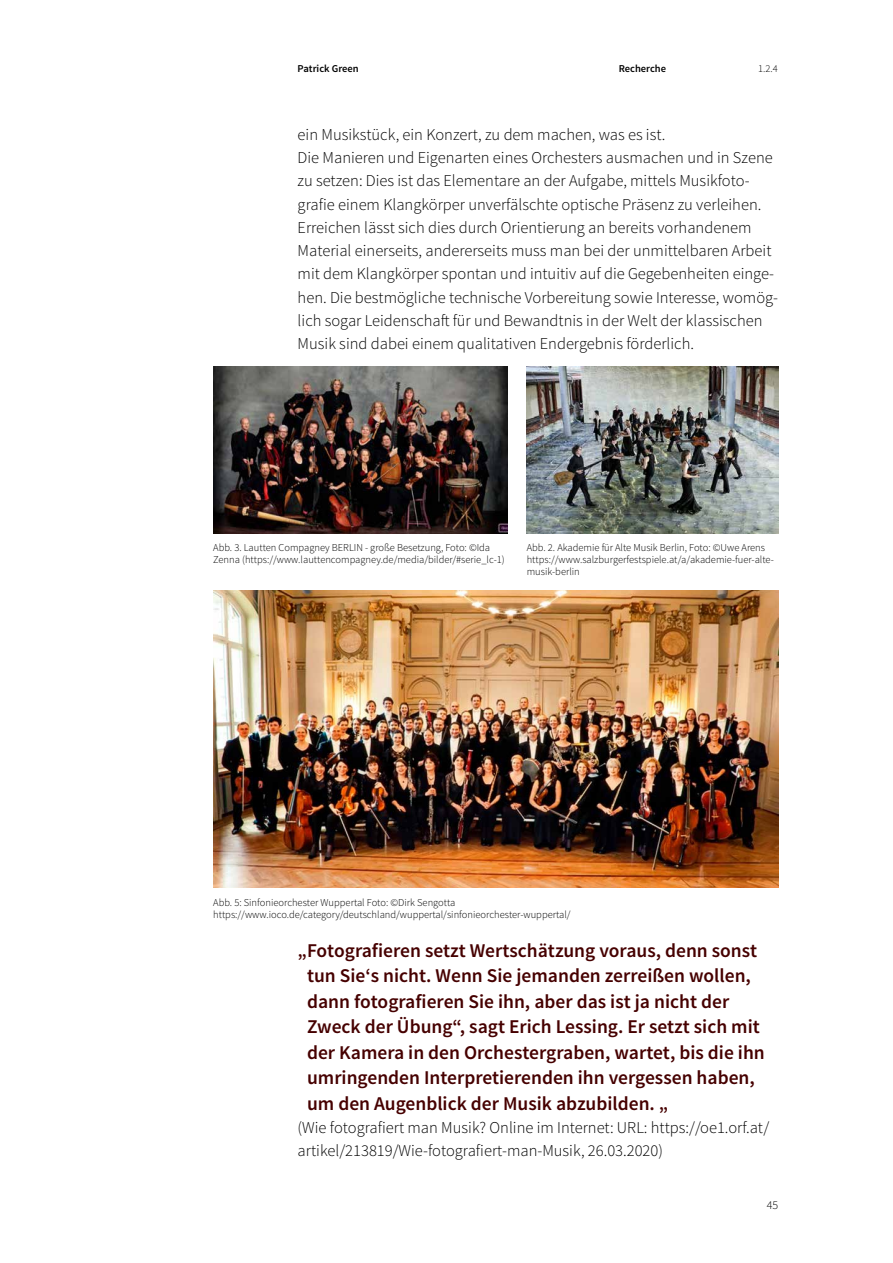
<style>
.page{position:relative;width:893px;height:1263px;background:#fff}
.page>*{position:absolute;margin:0;border:0;box-sizing:border-box;transform-origin:0 0}
.t1{font:600 19.5px/25.5px "Source Sans Pro";color:#460000}
.t2{font:300 16.5px/23.2px "Source Sans Pro";color:#000}
.t3{font:300 12px "Source Sans Pro";color:#000}
.t4{font:300 10.5px/12px "Source Sans Pro";color:#000}
.t5{font:600 10.5px "Source Sans Pro";color:#000}
</style>
<div class="page">
<img style="left:213px;top:590px;width:565px;height:298px">
<img style="left:527px;top:366px;width:251px;height:168px">
<img style="left:213px;top:366px;width:295px;height:168px">
<p class="t5" style="left:298px;top:62px;width:63px">Patrick Green</p>
<p class="t5" style="left:619px;top:62px;width:49px">Recherche</p>
<p class="t4" style="left:758px;top:62px;width:21px">1.2.4</p>
<p class="t2" style="left:298px;top:123px;width:482px">ein Musikstück, ein Konzert, zu dem machen, was es ist.<br>Die Manieren und Eigenarten eines Orchesters ausmachen und in Szene zu setzen: Dies ist das Elementare an der Aufgabe, mittels Musikfoto&shy;grafie einem Klangkörper unverfälschte optische Präsenz zu verleihen.<br>Erreichen lässt sich dies durch Orientierung an bereits vorhandenem Material einerseits, andererseits muss man bei der unmittelbaren Arbeit mit dem Klangkörper spontan und intuitiv auf die Gegebenheiten einge&shy;hen. Die bestmögliche technische Vorbereitung sowie Interesse, womög&shy;lich sogar Leidenschaft für und Bewandtnis in der Welt der klassischen Musik sind dabei einem qualitativen Endergebnis förderlich.</p>
<p class="t4" style="left:213px;top:542px;width:293px">Abb. 3. Lautten Compagney BERLIN - große Besetzung, Foto: ©Ida<br>Zenna (https://www.lauttencompagney.de/media/bilder/#serie_lc-1)</p>
<p class="t4" style="left:527px;top:542px;width:249px">Abb. 2. Akademie für Alte Musik Berlin, Foto: ©Uwe Arens https://www.salzburgerfestspiele.at/a/akademie-fuer-alte&shy;musik-berlin</p>
<p class="t4" style="left:213px;top:897px;width:359px">Abb. 5: Sinfonieorchester Wuppertal Foto: ©Dirk Sengotta https://www.ioco.de/category/deutschland/wuppertal/sinfonieorchester-wuppertal/</p>
<p class="t1" style="left:307px;top:938px;width:459px;text-indent:-9px">„Fotografieren setzt Wertschätzung voraus, denn sonst tun Sie‘s nicht. Wenn Sie jemanden zerreißen wollen, dann fotografieren Sie ihn, aber das ist ja nicht der Zweck der Übung“, sagt Erich Lessing. Er setzt sich mit der Kamera in den Orchestergraben, wartet, bis die ihn umringenden Interpretierenden ihn vergessen haben, um den Augenblick der Musik abzubilden. „</p>
<p class="t2" style="left:298px;top:1116px;width:473px">(Wie fotografiert man Musik? Online im Internet: URL: https://oe1.orf.at/ artikel/213819/Wie-fotografiert-man-Musik, 26.03.2020)</p>
<p class="t3" style="left:767px;top:1198px;width:13px">45</p>
</div>
